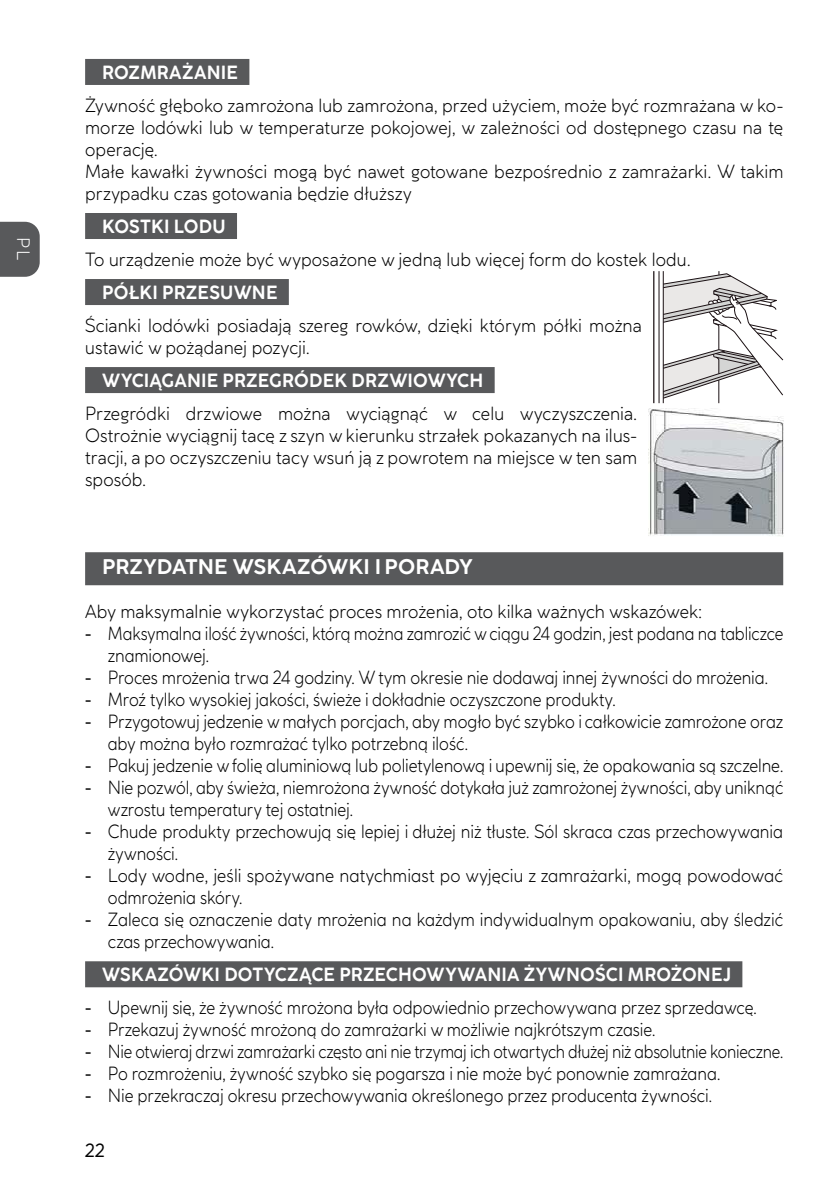
<style>
.page{position:relative;width:840px;height:1191px;background:#fff}
.page>*{position:absolute;margin:0;border:0;box-sizing:border-box;transform-origin:0 0}
.t1{font:700 20px "Coco Gothic Pro Alt";color:#fff}
.t2{font:300 18px/22px "Coco Gothic Pro";letter-spacing:-.005em;color:#000;scale:.9 1}
.t3{font:300 18px/22px "Coco Gothic Pro Alt";letter-spacing:.005em;color:#000;scale:.95 1}
.t4{font:300 18px/22px "Coco Gothic Pro";letter-spacing:-.005em;color:#000;scale:.91 1}
.t5{font:700 18px "Coco Gothic Pro Alt";letter-spacing:.01em;color:#fff;scale:.95 1}
.t6{font:300 18px/22px "Coco Gothic Pro";letter-spacing:-.005em;color:#000;scale:.89 1}
.t7{font:300 18px "Coco Gothic Pro";letter-spacing:-.005em;color:#000;scale:.87 1}
.t8{font:300 18px/22px "Coco Gothic Pro";letter-spacing:-.005em;color:#000;scale:.93 1}
.t9{font:18px "Coco Gothic Pro";color:#000}
.t10{font:300 17px "Coco Gothic Pro";color:#fff}
.s1{font-weight:400}
</style>
<div class="page">
<svg style="left:0;top:222px;width:40px;height:55px;background:#606163"></svg>
<div style="left:85px;top:59px;width:164px;height:26px;background:#58595b"></div>
<div style="left:85px;top:213px;width:152px;height:26px;background:#58595b"></div>
<div style="left:85px;top:279px;width:204px;height:26px;background:#58595b"></div>
<div style="left:85px;top:367px;width:409px;height:26px;background:#58595b"></div>
<div style="left:85px;top:552px;width:697px;height:33px;background:#58595b"></div>
<div style="left:85px;top:961px;width:657px;height:26px;background:#58595b"></div>
<hr style="left:652px;top:271px;width:2px;height:132px;background:#190f12">
<hr style="left:658px;top:271px;width:1px;height:132px;background:#190f12">
<svg style="left:662px;top:271px;width:120px;height:132px"></svg>
<img style="left:648px;top:409px;width:134px;height:127px">
<p class="t10" style="left:35px;top:237px;width:24px;rotate:90deg">PL</p>
<p class="t5" style="left:102px;top:58px;width:144px">ROZMRAŻANIE</p>
<p class="t3" style="left:85px;top:94px;width:736px">Żywność głęboko zamrożona lub zamrożona, przed użyciem, może być rozmrażana w ko&shy;morze lodówki lub w temperaturze pokojowej, w zależności od dostępnego czasu na tę operację.<br>Małe kawałki żywności mogą być nawet gotowane bezpośrednio z zamrażarki. W takim przypadku czas gotowania będzie dłuższy</p>
<p class="t5" style="left:102px;top:212px;width:131px">KOSTKI LODU</p>
<p class="t3" style="left:85px;top:248px;width:638px">To urządzenie może być wyposażone w jedną lub więcej form do kostek lodu.</p>
<p class="t5" style="left:102px;top:278px;width:186px">PÓŁKI PRZESUWNE</p>
<p class="t3" style="left:85px;top:314px;width:587px">Ścianki lodówki posiadają szereg rowków, dzięki którym półki można ustawić w pożądanej pozycji.</p>
<p class="t5" style="left:102px;top:366px;width:402px">WYCIĄGANIE PRZEGRÓDEK DRZWIOWYCH</p>
<p class="t3" style="left:85px;top:402px;width:582px;text-align:justify">Przegródki drzwiowe można wyciągnąć w celu wyczyszczenia.<br>Ostrożnie wyciągnij tacę z szyn w kierunku strzałek pokazanych na ilus&shy;tracji, a po oczyszczeniu tacy wsuń ją z powrotem na miejsce w ten sam sposób.</p>
<p class="t1" style="left:102px;top:551px;width:372px">PRZYDATNE WSKAZÓWKI I PORADY</p>
<p class="t3" style="left:85px;top:600px;width:650px">Aby maksymalnie wykorzystać proces mrożenia, oto kilka ważnych wskazówek:</p>
<p class="t6" style="left:108px;top:622px;width:760px;text-indent:-23px"><span class="s1">-</span> Maksymalna ilość żywności, którą można zamrozić w ciągu 24 godzin, jest podana na tabliczce znamionowej.</p>
<p class="t2" style="left:85px;top:666px;width:760px"><span class="s1">-</span> Proces mrożenia trwa 24 godziny. W tym okresie nie dodawaj innej żywności do mrożenia.</p>
<p class="t2" style="left:85px;top:688px;width:590px"><span class="s1">-</span> Mroź tylko wysokiej jakości, świeże i dokładnie oczyszczone produkty.</p>
<p class="t2" style="left:108px;top:710px;width:751px;text-indent:-23px"><span class="s1">-</span> Przygotowuj jedzenie w małych porcjach, aby mogło być szybko i całkowicie zamrożone oraz aby można było rozmrażać tylko potrzebną ilość.</p>
<p class="t2" style="left:85px;top:754px;width:776px"><span class="s1">-</span> Pakuj jedzenie w folię aluminiową lub polietylenową i upewnij się, że opakowania są szczelne.</p>
<p class="t2" style="left:108px;top:776px;width:751px;text-indent:-23px"><span class="s1">-</span> Nie pozwól, aby świeża, niemrożona żywność dotykała już zamrożonej żywności, aby uniknąć wzrostu temperatury tej ostatniej.</p>
<p class="t4" style="left:108px;top:820px;width:743px;text-indent:-23px"><span class="s1">-</span> Chude produkty przechowują się lepiej i dłużej niż tłuste. Sól skraca czas przechowywania żywności.</p>
<p class="t8" style="left:108px;top:864px;width:727px;text-indent:-23px"><span class="s1">-</span> Lody wodne, jeśli spożywane natychmiast po wyjęciu z zamrażarki, mogą powodować odmrożenia skóry.</p>
<p class="t4" style="left:108px;top:908px;width:743px;text-indent:-23px"><span class="s1">-</span> Zaleca się oznaczenie daty mrożenia na każdym indywidualnym opakowaniu, aby śledzić czas przechowywania.</p>
<p class="t5" style="left:102px;top:960px;width:663px">WSKAZÓWKI DOTYCZĄCE PRZECHOWYWANIA ŻYWNOŚCI MROŻONEJ</p>
<p class="t2" style="left:85px;top:996px;width:747px"><span class="s1">-</span> Upewnij się, że żywność mrożona była odpowiednio przechowywana przez sprzedawcę.</p>
<p class="t2" style="left:85px;top:1018px;width:634px"><span class="s1">-</span> Przekazuj żywność mrożoną do zamrażarki w możliwie najkrótszym czasie.</p>
<p class="t7" style="left:85px;top:1039px;width:803px"><span class="s1">-</span> Nie otwieraj drzwi zamrażarki często ani nie trzymaj ich otwartych dłużej niż absolutnie konieczne.</p>
<p class="t2" style="left:85px;top:1062px;width:706px"><span class="s1">-</span> Po rozmrożeniu, żywność szybko się pogarsza i nie może być ponownie zamrażana.</p>
<p class="t2" style="left:85px;top:1084px;width:697px"><span class="s1">-</span> Nie przekraczaj okresu przechowywania określonego przez producenta żywności.</p>
<p class="t9" style="left:85px;top:1137px;width:21px">22</p>
</div>
